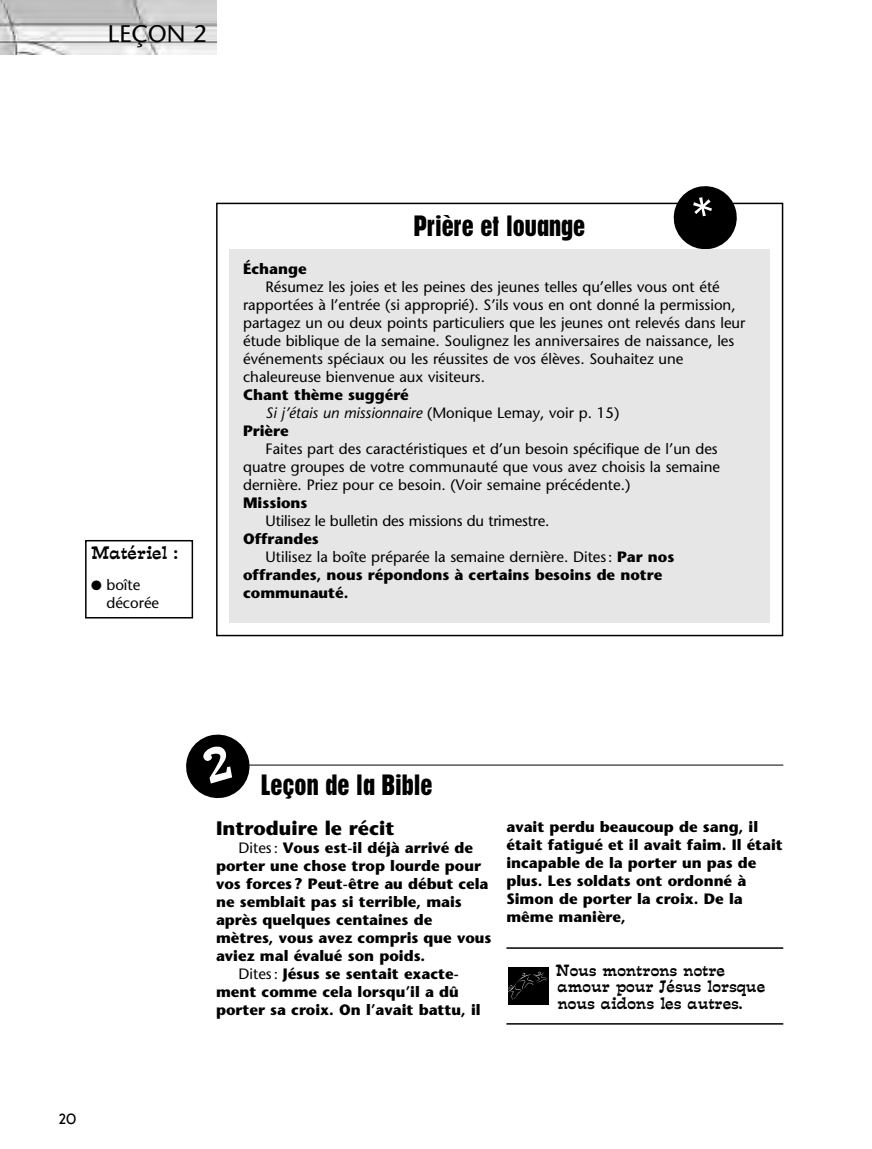
<style>
.page{position:relative;width:872px;height:1149px;background:#fff}
.page>*{position:absolute;margin:0;border:0;box-sizing:border-box;transform-origin:0 0}
.t1{font:700 condensed 27px "Placard";color:#000}
.t2{font:24px "Stone Sans";color:#000}
.t3{font:700 19.5px "Stone Sans";color:#000}
.t4{font:16.5px "Estro Font";color:#000}
.t5{font:15px/18px "Stone Sans";color:#000}
.t6{font:700 15px/18px "Stone Sans";color:#000}
.t7{font:15px/16.5px "Estro Font";color:#000}
.t8{font:italic 15px "Stone Sans";color:#000}
.t9{font:700 15px "New Garden";color:#000}
.s1{font-style:normal}
.s2{font-weight:700}
.s3{font-weight:400}
</style>
<div class="page">
<hr style="left:234px;top:764px;width:549px;height:1px;background:#000">
<img style="left:0;top:0;width:216px;height:54px">
<hr style="left:506px;top:947px;width:277px;height:1px;background:#000">
<hr style="left:506px;top:1022px;width:277px;height:2px;background:#000">
<div style="left:508px;top:967px;width:40px;height:37px;background:#000"></div>
<svg style="left:508px;top:971px;width:39px;height:28px"></svg>
<div style="left:216px;top:203px;width:567px;height:433px;border:2px solid #000"></div>
<div style="left:230px;top:249px;width:540px;height:373px;background:#e6e6e6"></div>
<div style="left:85px;top:540px;width:108px;height:78px;border:2px solid #000"></div>
<svg style="left:186px;top:734px;width:67px;height:65px"></svg>
<svg style="left:670px;top:186px;width:70px;height:63px"></svg>
<h2 class="t2" style="left:108px;top:24px;width:101px">LEÇON 2</h2>
<p class="t4" style="left:91px;top:543px;width:88px">Matériel :</p>
<p class="t5" style="left:106px;top:577px;width:54px;text-indent:-15px">● boîte décorée</p>
<h1 class="t1" style="left:414px;top:215px;width:173px">Prière et louange</h1>
<p class="t6" style="left:243px;top:261px;width:65px">Échange</p>
<p class="t5" style="left:243px;top:279px;width:504px;text-indent:22px">Résumez les joies et les peines des jeunes telles qu’elles vous ont été rapportées à l’entrée (si approprié). S’ils vous en ont donné la permission, partagez un ou deux points particuliers que les jeunes ont relevés dans leur étude biblique de la semaine. Soulignez les anniversaires de naissance, les événements spéciaux ou les réussites de vos élèves. Souhaitez une chaleureuse bienvenue aux visiteurs.</p>
<p class="t6" style="left:243px;top:387px;width:167px">Chant thème suggéré</p>
<p class="t8" style="left:266px;top:406px;width:355px">Si j’étais un missionnaire <span class="s1">(Monique Lemay, voir p. 15)</span></p>
<p class="t6" style="left:243px;top:423px;width:47px">Prière</p>
<p class="t5" style="left:243px;top:441px;width:478px;text-indent:22px">Faites part des caractéristiques et d’un besoin spécifique de l’un des quatre groupes de votre communauté que vous avez choisis la semaine dernière. Priez pour ce besoin. (Voir semaine précédente.)</p>
<p class="t6" style="left:243px;top:495px;width:66px">Missions</p>
<p class="t5" style="left:266px;top:513px;width:285px">Utilisez le bulletin des missions du trimestre.</p>
<p class="t6" style="left:243px;top:531px;width:77px">Offrandes</p>
<p class="t5" style="left:266px;top:549px;width:410px">Utilisez la boîte préparée la semaine dernière. Dites : <span class="s2">Par nos</span></p>
<p class="t6" style="left:243px;top:567px;width:421px">offrandes, nous répondons à certains besoins de notre</p>
<p class="t6" style="left:243px;top:585px;width:107px">communauté.</p>
<p class="t9" style="left:58px;top:1109px;width:19px">20</p>
<h1 class="t1" style="left:261px;top:774px;width:173px">Leçon de la Bible</h1>
<h3 class="t3" style="left:216px;top:820px;width:180px">Introduire le récit</h3>
<p class="t6" style="left:238px;top:840px;width:236px"><span class="s3">Dites :</span> Vous est-il déjà arrivé de</p>
<p class="t6" style="left:216px;top:858px;width:266px">porter une chose trop lourde pour</p>
<p class="t6" style="left:216px;top:876px;width:274px">vos forces ? Peut-être au début cela</p>
<p class="t6" style="left:216px;top:894px;width:247px">ne semblait pas si terrible, mais</p>
<p class="t6" style="left:216px;top:912px;width:218px">après quelques centaines de</p>
<p class="t6" style="left:216px;top:930px;width:277px">mètres, vous avez compris que vous</p>
<p class="t6" style="left:216px;top:948px;width:211px">aviez mal évalué son poids.</p>
<p class="t6" style="left:238px;top:966px;width:222px"><span class="s3">Dites :</span> Jésus se sentait exacte-</p>
<p class="t6" style="left:216px;top:984px;width:244px">ment comme cela lorsqu’il a dû</p>
<p class="t6" style="left:216px;top:1002px;width:266px">porter sa croix. On l’avait battu, il</p>
<p class="t6" style="left:506px;top:818px;width:278px">avait perdu beaucoup de sang, il était fatigué et il avait faim. Il était incapable de la porter un pas de plus. Les soldats ont ordonné à<br>Simon de porter la croix. De la même manière,</p>
<p class="t7" style="left:555px;top:961px;width:211px">Nous montrons notre amour pour Jésus lorsque nous aidons les autres.</p>
</div>
